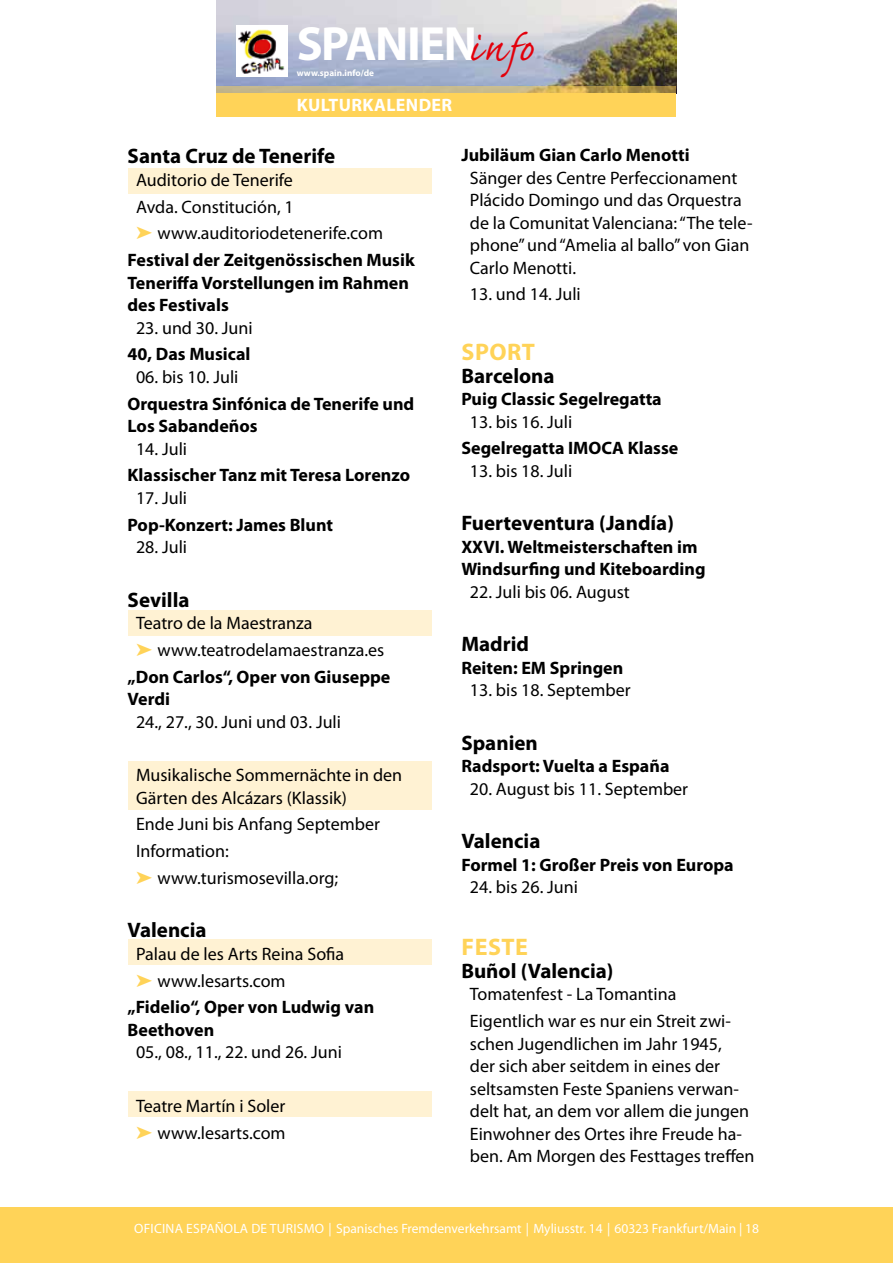
<style>
.page{position:relative;width:893px;height:1263px;background:#fff}
.page>*{position:absolute;margin:0;border:0;box-sizing:border-box;transform-origin:0 0}
.t1{font:700 48.3px "Myriad Pro";letter-spacing:-.03em;color:#fff}
.t2{font:48.3px "Caflisch Script Pro";color:#e3000b}
.t3{font:700 24px "Myriad Pro";color:#ffd358}
.t4{font:700 21px "Myriad Pro";color:#000}
.t5{font:18px/22.5px "Myriad Pro";color:#000}
.t6{font:700 18px/22.5px "Myriad Pro";color:#000}
.t7{font:700 18px "Myriad Pro";color:#fff}
.t8{font:13.5px "Myriad Pro";color:#fff}
.t9{font:700 9.15px "Myriad Pro";color:#fff}
.s1{color:#ffd358}
</style>
<div class="page">
<div style="left:128px;top:168px;width:303px;height:26px;background:#fff2d3"></div>
<div style="left:128px;top:610px;width:303px;height:25px;background:#fff2d3"></div>
<div style="left:128px;top:939px;width:303px;height:26px;background:#fff2d3"></div>
<div style="left:128px;top:1091px;width:303px;height:26px;background:#fff2d3"></div>
<div style="left:128px;top:761px;width:303px;height:49px;background:#fff2d3"></div>
<img style="left:217px;top:0;width:459px;height:86px">
<div style="left:0;top:1208px;width:893px;height:55px;background:#ffd358"></div>
<div style="left:236px;top:26px;width:51px;height:51px;background:#fff"></div>
<img style="left:238px;top:29px;width:47px;height:45px">
<svg style="left:217px;top:86px;width:459px;height:7px;background:#c1af79"></svg>
<div style="left:217px;top:93px;width:459px;height:23px;background:#ffd358"></div>
<h1 class="t1" style="left:297px;top:12px;width:182px">SPANIEN</h1>
<p class="t9" style="left:297px;top:67px;width:79px">www.spain.info/de</p>
<h1 class="t2" style="left:468px;top:23px;width:66px">info</h1>
<p class="t7" style="left:297px;top:93px;width:67px">Kulturkalender</p>
<p class="t4" style="left:128px;top:143px;width:209px">Santa Cruz de Tenerife</p>
<p class="t5" style="left:136px;top:168px;width:158px">Auditorio de Tenerife</p>
<p class="t5" style="left:136px;top:195px;width:159px">Avda. Constitución, 1</p>
<p class="t5" style="left:136px;top:222px;width:249px"><span class="s1">➤</span> www.auditoriodetenerife.com</p>
<p class="t6" style="left:128px;top:248px;width:289px">Festival der Zeitgenössischen Musik</p>
<p class="t6" style="left:128px;top:271px;width:283px">Teneriffa Vorstellungen im Rahmen des Festivals</p>
<p class="t5" style="left:136px;top:316px;width:118px">23. und 30. Juni</p>
<p class="t6" style="left:128px;top:342px;width:124px">40, Das Musical</p>
<p class="t5" style="left:136px;top:365px;width:104px">06. bis 10. Juli</p>
<p class="t6" style="left:128px;top:392px;width:288px">Orquestra Sinfónica de Tenerife und<br>Los Sabandeños</p>
<p class="t5" style="left:136px;top:437px;width:53px">14. Juli</p>
<p class="t6" style="left:128px;top:463px;width:284px">Klassischer Tanz mit Teresa Lorenzo</p>
<p class="t5" style="left:136px;top:486px;width:53px">17. Juli</p>
<p class="t6" style="left:128px;top:513px;width:207px">Pop-Konzert: James Blunt</p>
<p class="t5" style="left:136px;top:535px;width:53px">28. Juli</p>
<p class="t4" style="left:128px;top:586px;width:63px">Sevilla</p>
<p class="t5" style="left:136px;top:611px;width:178px">Teatro de la Maestranza</p>
<p class="t5" style="left:136px;top:638px;width:250px"><span class="s1">➤</span> www.teatrodelamaestranza.es</p>
<p class="t6" style="left:128px;top:665px;width:264px">„Don Carlos“, Oper von Giuseppe</p>
<p class="t6" style="left:128px;top:687px;width:44px">Verdi</p>
<p class="t5" style="left:136px;top:710px;width:207px">24., 27., 30. Juni und 03. Juli</p>
<p class="t5" style="left:136px;top:763px;width:268px">Musikalische Sommernächte in den<br>Gärten des Alcázars (Klassik)</p>
<p class="t5" style="left:136px;top:811px;width:245px;line-height:26.7px">Ende Juni bis Anfang September<br>Information:<br><span class="s1">➤</span> www.turismosevilla.org;</p>
<p class="t4" style="left:128px;top:917px;width:81px">Valencia</p>
<p class="t5" style="left:136px;top:942px;width:210px">Palau de les Arts Reina Sofia</p>
<p class="t5" style="left:136px;top:969px;width:151px"><span class="s1">➤</span> www.lesarts.com</p>
<p class="t6" style="left:128px;top:995px;width:248px">„Fidelio“, Oper von Ludwig van</p>
<p class="t6" style="left:128px;top:1018px;width:88px">Beethoven</p>
<p class="t5" style="left:136px;top:1041px;width:207px">05., 08., 11., 22. und 26. Juni</p>
<p class="t5" style="left:136px;top:1092px;width:151px;line-height:26.7px">Teatre Martín i Soler <span class="s1">➤</span> www.lesarts.com</p>
<p class="t6" style="left:461px;top:143px;width:230px">Jubiläum Gian Carlo Menotti</p>
<p class="t5" style="left:470px;top:166px;width:284px">Sänger des Centre Perfeccionament<br>Plácido Domingo und das Orquestra de la Comunitat Valenciana: “The tele&shy;phone” und “Amelia al ballo” von Gian<br>Carlo Menotti.</p>
<p class="t5" style="left:470px;top:283px;width:112px">13. und 14. Juli</p>
<h2 class="t3" style="left:462px;top:336px;width:30px">Spor</h2>
<h2 class="t3" style="left:522px;top:336px;width:15px">t</h2>
<p class="t4" style="left:461px;top:362px;width:95px">Barcelona</p>
<p class="t6" style="left:461px;top:387px;width:202px">Puig Classic Segelregatta</p>
<p class="t5" style="left:470px;top:410px;width:104px">13. bis 16. Juli</p>
<p class="t6" style="left:461px;top:436px;width:219px">Segelregatta IMOCA Klasse</p>
<p class="t5" style="left:470px;top:459px;width:104px">13. bis 18. Juli</p>
<p class="t4" style="left:461px;top:510px;width:214px">Fuerteventura (Jandía)</p>
<p class="t6" style="left:461px;top:535px;width:246px">XXVI. Weltmeisterschaften im<br>Windsurfing und Kiteboarding</p>
<p class="t5" style="left:470px;top:580px;width:162px">22. Juli bis 06. August</p>
<p class="t4" style="left:461px;top:631px;width:69px">Madrid</p>
<p class="t6" style="left:461px;top:656px;width:163px">Reiten: EM Springen</p>
<p class="t5" style="left:470px;top:679px;width:162px">13. bis 18. September</p>
<p class="t4" style="left:461px;top:729px;width:78px">Spanien</p>
<p class="t6" style="left:461px;top:754px;width:210px">Radsport: Vuelta a España</p>
<p class="t5" style="left:470px;top:777px;width:220px">20. August bis 11. September</p>
<p class="t4" style="left:461px;top:828px;width:81px">Valencia</p>
<p class="t6" style="left:461px;top:853px;width:274px">Formel 1: Großer Preis von Europa</p>
<p class="t5" style="left:470px;top:876px;width:110px">24. bis 26. Juni</p>
<h2 class="t3" style="left:462px;top:931px;width:65px">Feste</h2>
<p class="t4" style="left:461px;top:957px;width:154px">Buñol (Valencia)</p>
<p class="t5" style="left:470px;top:981px;width:263px;line-height:26.7px">Tomatenfest - La Tomantina<br>Eigentlich war es nur ein Streit zwi-</p>
<p class="t5" style="left:470px;top:1032px;width:286px">schen Jugendlichen im Jahr 1945,<br>der sich aber seitdem in eines der seltsamsten Feste Spaniens verwan&shy;delt hat, an dem vor allem die jungen Einwohner des Ortes ihre Freude ha&shy;ben. Am Morgen des Festtages treffen</p>
<p class="t8" style="left:134px;top:1220px;width:16px">Ofici</p>
<p class="t8" style="left:166px;top:1220px;width:29px">na espa</p>
<p class="t8" style="left:215px;top:1220px;width:80px">Ñola de turismo</p>
<p class="t8" style="left:329px;top:1220px;width:432px">| Spanisches Fremdenverkehrsamt | Myliusstr. 14 | 60323 Frankfurt/Main | 18</p>
</div>
